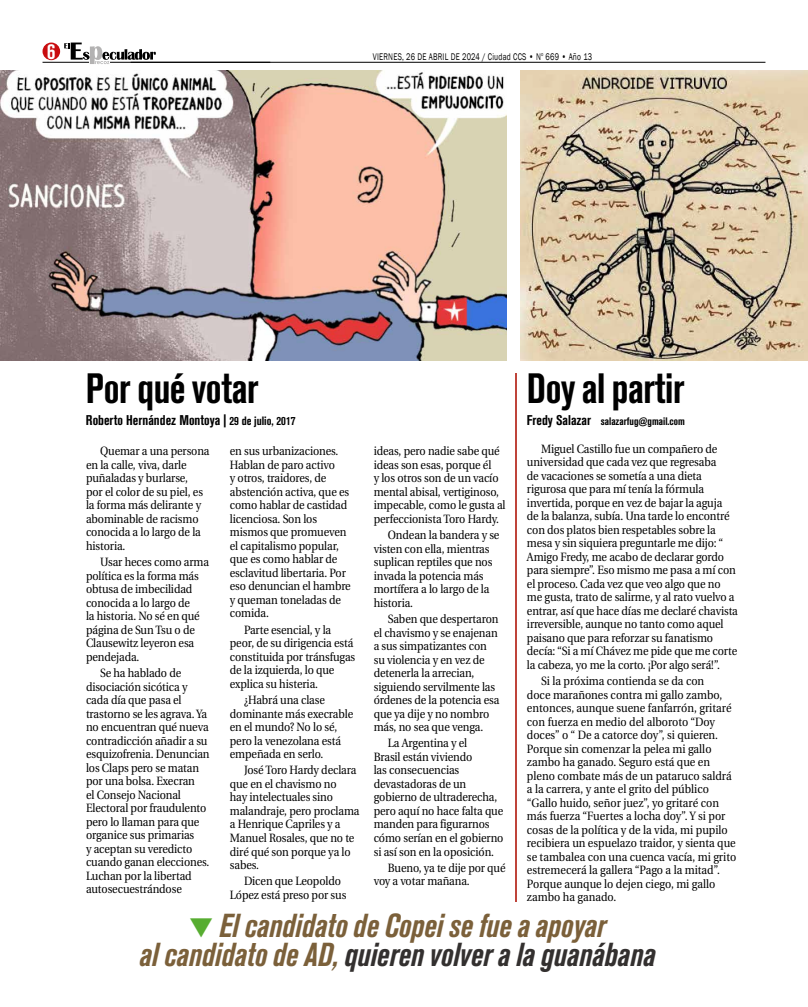
<style>
.page{position:relative;width:808px;height:1007px;background:#fff}
.page>*{position:absolute;margin:0;border:0;box-sizing:border-box;transform-origin:0 0}
.t1{font:700 condensed 42px "Akzidenz Grotesk BQ";letter-spacing:-.01em;color:#000;scale:.95 1}
.t2{font:italic 700 condensed 32.9px/29.3px "Akzidenz Grotesk BQ";color:#7b603a;text-align:center;scale:.95 1}
.t3{font:700 condensed 22px "Akzidenz Grotesk BQ";color:#fff;scale:.95 1}
.t4{font:14px "Akzidenz Grotesk BQ Bd Cnd Alt";color:#000}
.t5{font:12px/13.5px "Utopia";letter-spacing:-.01em;color:#000;scale:.9 1}
.t6{font:10.8px "Akzidenz Grotesk BQ Bd Cnd Alt";color:#000}
.t7{font:9.9px "Franklin Gothic";letter-spacing:.03em;color:#000;scale:.75 1}
.s1{font-size:12px}
.s2{font-size:14px}
.s3{color:#57ad31}
.s4{color:#33302f}
</style>
<div class="page">
<hr style="left:110px;top:62px;width:655px;height:1px;background:#000">
<div style="left:43px;top:43px;width:17px;height:17px;background:#c90c0f;border-radius:50%"></div>
<svg style="left:64px;top:43px;width:92px;height:21px"></svg>
<hr style="left:43px;top:62px;width:46px;height:1px;background:#000">
<hr style="left:131px;top:62px;width:139px;height:1px;background:#000">
<hr style="left:515px;top:373px;width:1px;height:528px;background:#bf443a">
<img style="left:0;top:70px;width:506px;height:290px">
<img style="left:521px;top:70px;width:287px;height:290px">
<h3 class="t3" style="left:47px;top:38px;width:10px">6</h3>
<p class="t7" style="left:373px;top:50px;width:294px">VIERNES, 26 DE ABRIL DE 2024 / Ciudad CCS • N<sup>o</sup> 669 • Año 13</p>
<h1 class="t1" style="left:86px;top:364px;width:183px">Por qué votar</h1>
<p class="t4" style="left:86px;top:412px;width:211px">Roberto Hernández Montoya | <span class="s1">29 de julio, 2017</span></p>
<p class="t5" style="left:86px;top:444px;width:139px;text-indent:14px">Quemar a una persona en la calle, viva, darle puñaladas y burlarse,<br>por el color de su piel, es la forma más delirante y abominable de racismo conocida a lo largo de la historia.</p>
<p class="t5" style="left:86px;top:555px;width:138px;text-indent:14px">Usar heces como arma política es la forma más obtusa de imbecilidad conocida a lo largo de<br>la historia. No sé en qué página de Sun Tsu o de<br>Clausewitz leyeron esa pendejada.</p>
<p class="t5" style="left:86px;top:666px;width:139px;text-indent:14px">Se ha hablado de disociación sicótica y cada día que pasa el trastorno se les agrava. Ya no encuentran qué nueva contradicción añadir a su esquizofrenia. Denuncian los Claps pero se matan por una bolsa. Execran<br>el Consejo Nacional<br>Electoral por fraudulento pero lo llaman para que organice sus primarias<br>y aceptan su veredicto cuando ganan elecciones.<br>Luchan por la libertad autosecuestrándose</p>
<p class="t5" style="left:230px;top:444px;width:136px">en sus urbanizaciones.<br>Hablan de paro activo<br>y otros, traidores, de abstención activa, que es como hablar de castidad licenciosa. Son los mismos que promueven el capitalismo popular, que es como hablar de esclavitud libertaria. Por eso denuncian el hambre y queman toneladas de comida.</p>
<p class="t5" style="left:230px;top:623px;width:141px;text-indent:14px">Parte esencial, y la peor, de su dirigencia está constituida por tránsfugas de la izquierda, lo que explica su histeria.</p>
<p class="t5" style="left:230px;top:693px;width:139px;text-indent:14px">¿Habrá una clase dominante más execrable en el mundo? No lo sé, pero la venezolana está empeñada en serlo.</p>
<p class="t5" style="left:230px;top:763px;width:146px;text-indent:14px">José Toro Hardy declara que en el chavismo no<br>hay intelectuales sino malandraje, pero proclama a Henrique Capriles y a<br>Manuel Rosales, que no te diré qué son porque ya lo sabes.</p>
<p class="t5" style="left:230px;top:874px;width:131px;text-indent:14px">Dicen que Leopoldo<br>López está preso por sus</p>
<p class="t5" style="left:374px;top:444px;width:148px">ideas, pero nadie sabe qué ideas son esas, porque él<br>y los otros son de un vacío mental abisal, vertiginoso, impecable, como le gusta al perfeccionista Toro Hardy.</p>
<p class="t5" style="left:374px;top:528px;width:141px;text-indent:14px">Ondean la bandera y se visten con ella, mientras suplican reptiles que nos invada la potencia más mortífera a lo largo de la historia.</p>
<p class="t5" style="left:374px;top:612px;width:141px;text-indent:14px">Saben que despertaron el chavismo y se enajenan a sus simpatizantes con su violencia y en vez de detenerla la arrecian, siguiendo servilmente las órdenes de la potencia esa que ya dije y no nombro más, no sea que venga.</p>
<p class="t5" style="left:374px;top:736px;width:146px;text-indent:14px">La Argentina y el<br>Brasil están viviendo<br>las consecuencias devastadoras de un gobierno de ultraderecha, pero aquí no hace falta que manden para figurarnos cómo serían en el gobierno si así son en la oposición.</p>
<p class="t5" style="left:374px;top:861px;width:148px;text-indent:14px">Bueno, ya te dije por qué voy a votar mañana.</p>
<h1 class="t1" style="left:527px;top:364px;width:168px">Doy al partir</h1>
<p class="t6" style="left:527px;top:415px;width:159px"><span class="s2">Fredy Salazar</span> salazarfug@gmail.com</p>
<p class="t5" style="left:527px;top:442px;width:236px;text-indent:14px">Miguel Castillo fue un compañero de universidad que cada vez que regresaba<br>de vacaciones se sometía a una dieta rigurosa que para mí tenía la fórmula invertida, porque en vez de bajar la aguja<br>de la balanza, subía. Una tarde lo encontré con dos platos bien respetables sobre la mesa y sin siquiera preguntarle me dijo: “ Amigo Fredy, me acabo de declarar gordo para siempre”. Eso mismo me pasa a mí con el proceso. Cada vez que veo algo que no me gusta, trato de salirme, y al rato vuelvo a entrar, así que hace días me declaré chavista irreversible, aunque no tanto como aquel paisano que para reforzar su fanatismo decía: “Si a mí Chávez me pide que me corte la cabeza, yo me la corto. ¡Por algo será!”.</p>
<p class="t5" style="left:527px;top:674px;width:234px;text-indent:14px">Si la próxima contienda se da con<br>doce marañones contra mi gallo zambo, entonces, aunque suene fanfarrón, gritaré con fuerza en medio del alboroto “Doy doces” o “ De a catorce doy”, si quieren.<br>Porque sin comenzar la pelea mi gallo zambo ha ganado. Seguro está que en pleno combate más de un pataruco saldrá a la carrera, y ante el grito del público “Gallo huido, señor juez”, yo gritaré con más fuerza “Fuertes a locha doy”. Y si por cosas de la política y de la vida, mi pupilo recibiera un espuelazo traidor, y sienta que se tambalea con una cuenca vacía, mi grito estremecerá la gallera “Pago a la mitad”.<br>Porque aunque lo dejen ciego, mi gallo zambo ha ganado.</p>
<h2 class="t2" style="left:140px;top:910px;width:545px"><span class="s3">▼</span> El candidato de Copei se fue a apoyar<br>al candidato de AD, <span class="s4">quieren volver a la guanábana</span></h2>
</div>
